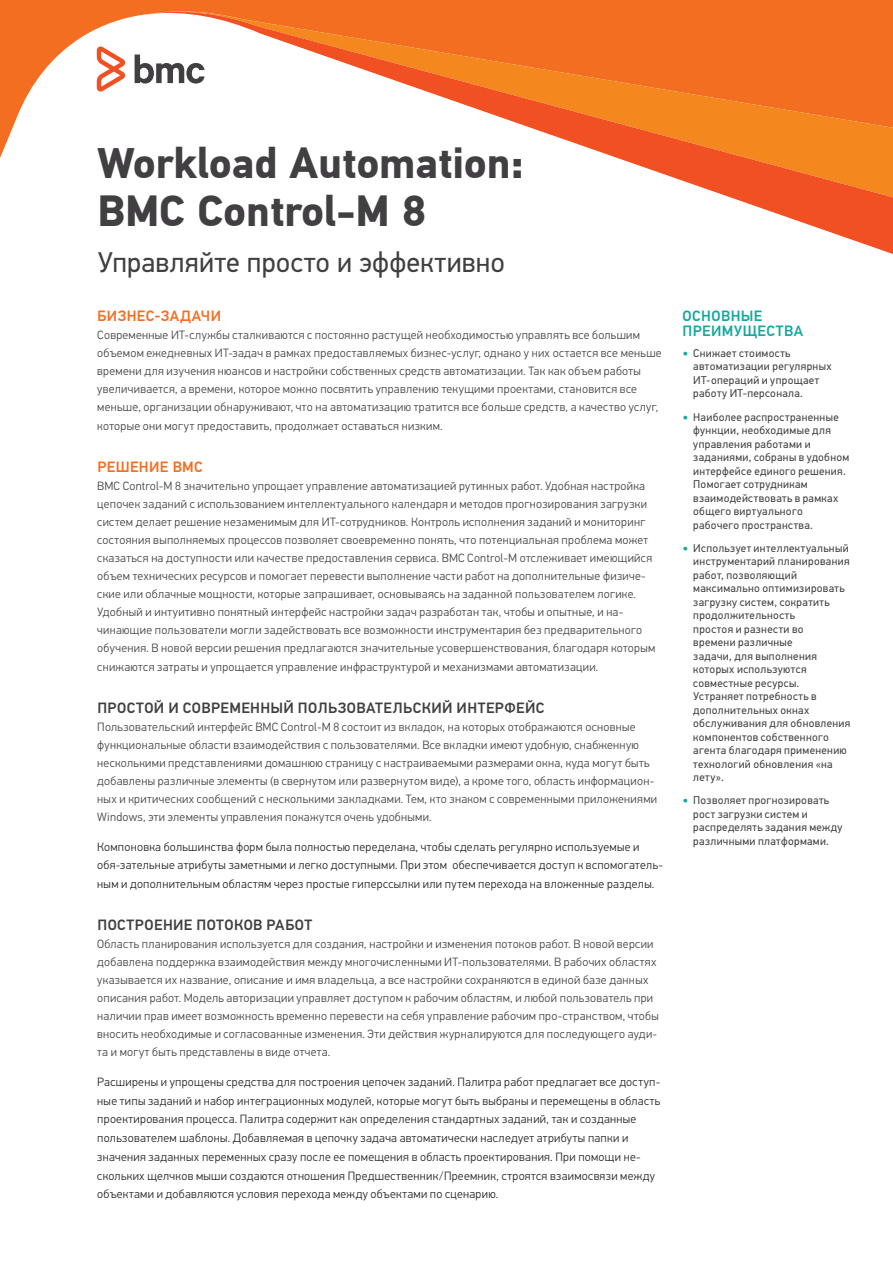
<style>
.page{position:relative;width:893px;height:1263px;background:#fff}
.page>*{position:absolute;margin:0;border:0;box-sizing:border-box;transform-origin:0 0}
.BMC_Main_Title{font:700 43.5px/48px "PF Din Text Pro";color:#413f41}
.BMC_Intro_Paragraph{font:28.5px "PF Din Text Pro";letter-spacing:.005em;color:#413f41}
.BMC_Body{font:500 15px "PF Din Text Pro";letter-spacing:.03em;color:#413f41}
.BMC_Subhead_Level_1{font:500 15px "PF Din Text Pro";letter-spacing:.025em;color:#f36e21}
.BMC_Sidebar_Head{font:500 15px/15px "PF Din Text Pro";letter-spacing:.03em;color:#16a89d}
.BMC_Body-2{font:300 12px/18.1px "PF Din Text Pro";letter-spacing:.025em;color:#413f41}
.BMC_Body-3{font:300 12px/18.8px "PF Din Text Pro";letter-spacing:.025em;color:#231f20}
.BMC_Sidebar_Bullets{font:11.25px/13.5px "PF Din Text Pro";letter-spacing:.03em;color:#413f41}
.s1{font-weight:700;font-size:12px;color:#16a89d}
</style>
<div class="page">
<svg style="left:0;top:0;width:893px;height:158px;fill:#f36e21"></svg>
<svg style="left:150px;top:9px;width:743px;height:245px"></svg>
<svg style="left:135px;top:55px;width:69px;height:29px"></svg>
<svg style="left:97px;top:46px;width:28px;height:46px"></svg>
<p class="BMC_Main_Title" style="left:97px;top:140px;width:428px">Workload Automation:<br>BMC Control-M 8</p>
<p class="BMC_Intro_Paragraph" style="left:97px;top:245px;width:409px">Управляйте просто и эффективно</p>
<p class="BMC_Subhead_Level_1" style="left:97px;top:307px;width:125px">БИЗНЕС-ЗАДАЧИ</p>
<p class="BMC_Body-2" style="left:97px;top:326px;width:566px">Современные ИТ-службы сталкиваются с постоянно растущей необходимостью управлять все большим объемом ежедневных ИТ-задач в рамках предоставляемых бизнес-услуг, однако у них остается все меньше времени для изучения нюансов и настройки собственных средств автоматизации. Так как объем работы увеличивается, а времени, которое можно посвятить управлению текущими проектами, становится все меньше, организации обнаруживают, что на автоматизацию тратится все больше средств, а качество услуг, которые они могут предоставить, продолжает оставаться низким.</p>
<p class="BMC_Subhead_Level_1" style="left:97px;top:458px;width:107px">РЕШЕНИЕ BMC</p>
<p class="BMC_Body-2" style="left:97px;top:477px;width:559px">BMC Control-M 8 значительно упрощает управление автоматизацией рутинных работ. Удобная настройка цепочек заданий с использованием интеллектуального календаря и методов прогнозирования загрузки систем делает решение незаменимым для ИТ-сотрудников. Контроль исполнения заданий и мониторинг состояния выполняемых процессов позволяет своевременно понять, что потенциальная проблема может сказаться на доступности или качестве предоставления сервиса. BMC Control-M отслеживает имеющийся объем технических ресурсов и помогает перевести выполнение части работ на дополнительные физиче&shy;ские или облачные мощности, которые запрашивает, основываясь на заданной пользователем логике.<br>Удобный и интуитивно понятный интерфейс настройки задач разработан так, чтобы и опытные, и на&shy;чинающие пользователи могли задействовать все возможности инструментария без предварительного обучения. В новой версии решения предлагаются значительные усовершенствования, благодаря которым снижаются затраты и упрощается управление инфраструктурой и механизмами автоматизации.</p>
<p class="BMC_Body" style="left:97px;top:699px;width:448px">ПРОСТОЙ И СОВРЕМЕННЫЙ ПОЛЬЗОВАТЕЛЬСКИЙ ИНТЕРФЕЙС</p>
<p class="BMC_Body-2" style="left:97px;top:718px;width:561px">Пользовательский интерфейс BMC Control-M 8 состоит из вкладок, на которых отображаются основные функциональные области взаимодействия с пользователями. Все вкладки имеют удобную, снабженную несколькими представлениями домашнюю страницу с настраиваемыми размерами окна, куда могут быть добавлены различные элементы (в свернутом или развернутом виде), а кроме того, область информацион&shy;ных и критических сообщений с несколькими закладками. Тем, кто знаком с современными приложениями Windows, эти элементы управления покажутся очень удобными.</p>
<p class="BMC_Body-3" style="left:97px;top:837px;width:567px">Компоновка большинства форм была полностью переделана, чтобы сделать регулярно используемые и обя-зательные атрибуты заметными и легко доступными. При этом обеспечивается доступ к вспомогатель&shy;ным и дополнительным областям через простые гиперссылки или путем перехода на вложенные разделы.</p>
<p class="BMC_Body" style="left:97px;top:916px;width:216px">ПОСТРОЕНИЕ ПОТОКОВ РАБОТ</p>
<p class="BMC_Body-2" style="left:97px;top:935px;width:563px">Область планирования используется для создания, настройки и изменения потоков работ. В новой версии добавлена поддержка взаимодействия между многочисленными ИТ-пользователями. В рабочих областях указывается их название, описание и имя владельца, а все настройки сохраняются в единой базе данных описания работ. Модель авторизации управляет доступом к рабочим областям, и любой пользователь при наличии прав имеет возможность временно перевести на себя управление рабочим про-странством, чтобы вносить необходимые и согласованные изменения. Эти действия журналируются для последующего ауди&shy;та и могут быть представлены в виде отчета.</p>
<p class="BMC_Body-3" style="left:97px;top:1073px;width:565px">Расширены и упрощены средства для построения цепочек заданий. Палитра работ предлагает все доступ&shy;ные типы заданий и набор интеграционных модулей, которые могут быть выбраны и перемещены в область проектирования процесса. Палитра содержит как определения стандартных заданий, так и созданные пользователем шаблоны. Добавляемая в цепочку задача автоматически наследует атрибуты папки и значения заданных переменных сразу после ее помещения в область проектирования. При помощи не&shy;скольких щелчков мыши создаются отношения Предшественник/Преемник, строятся взаимосвязи между объектами и добавляются условия перехода между объектами по сценарию.</p>
<p class="BMC_Sidebar_Head" style="left:683px;top:308px;width:122px">ОСНОВНЫЕ<br>ПРЕИМУЩЕСТВА</p>
<p class="BMC_Sidebar_Bullets" style="left:693px;top:346px;width:140px;text-indent:-11px"><span class="s1">•</span> Снижает стоимость автоматизации регулярных<br>ИТ-операций и упрощает работу ИТ-персонала.</p>
<p class="BMC_Sidebar_Bullets" style="left:693px;top:410px;width:157px;text-indent:-11px"><span class="s1">•</span> Наиболее распространенные функции, необходимые для управления работами и заданиями, собраны в удобном интерфейсе единого решения.<br>Помогает сотрудникам взаимодействовать в рамках общего виртуального рабочего пространства.</p>
<p class="BMC_Sidebar_Bullets" style="left:693px;top:541px;width:159px;text-indent:-11px"><span class="s1">•</span> Использует интеллектуальный инструментарий планирования работ, позволяющий максимально оптимизировать загрузку систем, сократить продолжительность<br>простоя и разнести во<br>времени различные<br>задачи, для выполнения которых используются совместные ресурсы.<br>Устраняет потребность в дополнительных окнах обслуживания для обновления компонентов собственного агента благодаря применению технологий обновления «на лету».</p>
<p class="BMC_Sidebar_Bullets" style="left:693px;top:794px;width:151px;text-indent:-11px"><span class="s1">•</span> Позволяет прогнозировать рост загрузки систем и распределять задания между различными платформами.</p>
</div>
